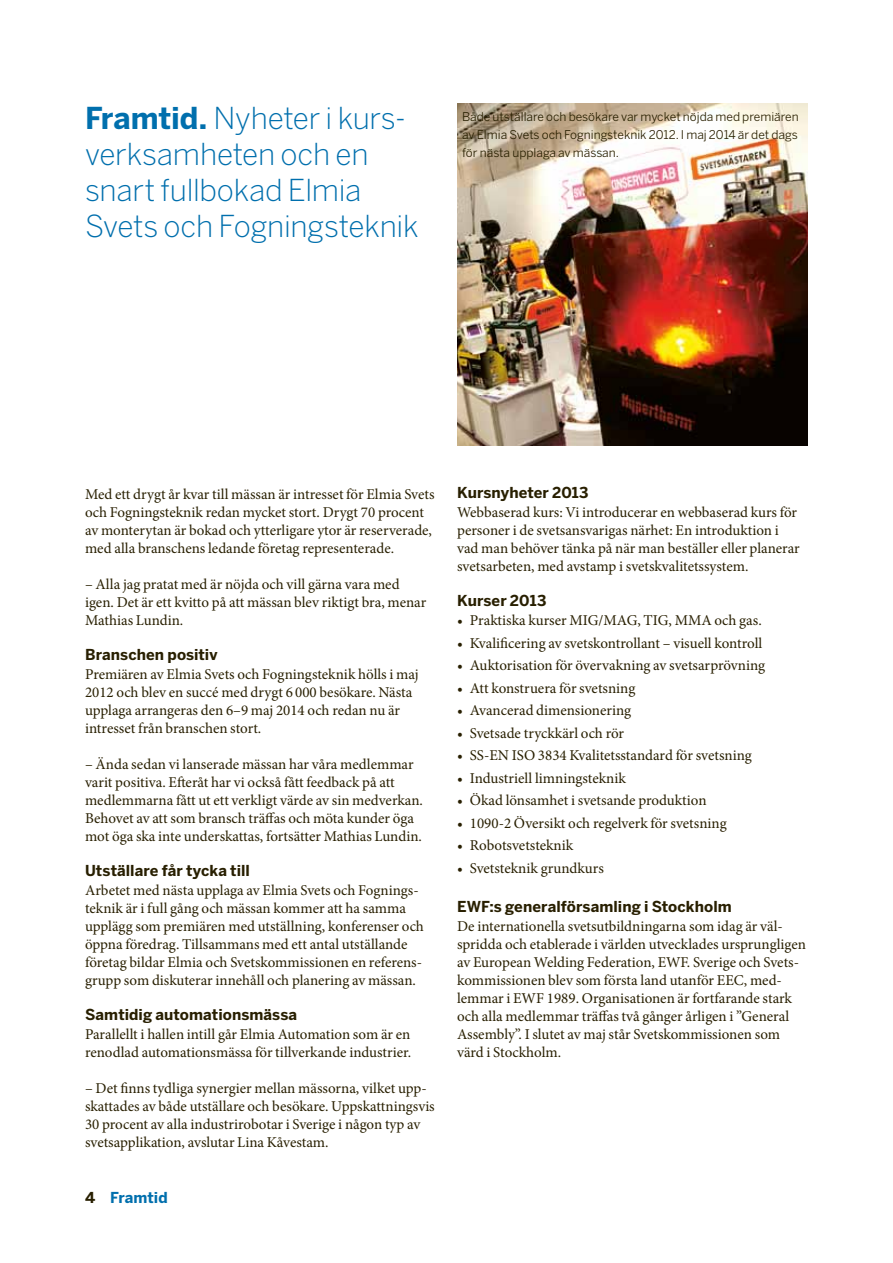
<style>
.page{position:relative;width:893px;height:1263px;background:#fff}
.page>*{position:absolute;margin:0;border:0;box-sizing:border-box;transform-origin:0 0}
.t1{font:300 30px/36px "Benton Sans";letter-spacing:-.01em;color:#006fad}
.t2{font:15px/18px "Minion Pro";color:#281f00}
.t3{font:700 15px "Benton Sans";letter-spacing:.005em;color:#281f00}
.t4{font:700 15px "Benton Sans";letter-spacing:.005em;color:#006fad}
.t5{font:12px/18px "Benton Sans";color:#281f00;text-align:justify}
.s1{font-weight:700}
.s2{color:#281f00}
</style>
<div class="page">
<img style="left:457px;top:103px;width:351px;height:342px">
<h1 class="t1" style="left:85px;top:100px;width:335px"><span class="s1">Framtid.</span> Nyheter i kurs&shy;verksamheten och en snart fullbokad Elmia<br>Svets och Fogningsteknik</h1>
<p class="t5" style="left:462px;top:108px;width:338px">Både utställare och besökare var mycket nöjda med premiären av Elmia Svets och Fogningsteknik 2012. I maj 2014 är det dags för nästa upplaga av mässan.</p>
<p class="t2" style="left:85px;top:485px;width:351px">Med ett drygt år kvar till mässan är intresset för Elmia Svets och Fogningsteknik redan mycket stort. Drygt 70 procent av monterytan är bokad och ytterligare ytor är reserverade, med alla branschens ledande företag representerade.</p>
<p class="t2" style="left:85px;top:575px;width:343px">– Alla jag pratat med är nöjda och vill gärna vara med igen. Det är ett kvitto på att mässan blev riktigt bra, menar<br>Mathias Lundin.</p>
<p class="t3" style="left:85px;top:645px;width:134px">Branschen positiv</p>
<p class="t2" style="left:85px;top:665px;width:335px">Premiären av Elmia Svets och Fogningsteknik hölls i maj 2012 och blev en succé med drygt 6 000 besökare. Nästa upplaga arrangeras den 6–9 maj 2014 och redan nu är intresset från branschen stort.</p>
<p class="t2" style="left:85px;top:755px;width:339px">– Ända sedan vi lanserade mässan har våra medlemmar varit positiva. Efteråt har vi också fått feedback på att medlemmarna fått ut ett verkligt värde av sin medverkan.<br>Behovet av att som bransch träffas och möta kunder öga mot öga ska inte underskattas, fortsätter Mathias Lundin.</p>
<p class="t3" style="left:85px;top:861px;width:166px">Utställare får tycka till</p>
<p class="t2" style="left:85px;top:881px;width:340px">Arbetet med nästa upplaga av Elmia Svets och Fognings&shy;teknik är i full gång och mässan kommer att ha samma upplägg som premiären med utställning, konferenser och öppna föredrag. Tillsammans med ett antal utställande företag bildar Elmia och Svetskommissionen en referens&shy;grupp som diskuterar innehåll och planering av mässan.</p>
<p class="t3" style="left:85px;top:1005px;width:214px">Samtidig automationsmässa</p>
<p class="t2" style="left:85px;top:1025px;width:328px">Parallellt i hallen intill går Elmia Automation som är en renodlad automationsmässa för tillverkande industrier.</p>
<p class="t2" style="left:85px;top:1079px;width:351px">– Det finns tydliga synergier mellan mässorna, vilket upp&shy;skattades av både utställare och besökare. Uppskattningsvis 30 procent av alla industrirobotar i Sverige i någon typ av svetsapplikation, avslutar Lina Kåvestam.</p>
<p class="t4" style="left:85px;top:1188px;width:84px"><span class="s2">4</span> Framtid</p>
<p class="t3" style="left:457px;top:483px;width:133px">Kursnyheter 2013</p>
<p class="t2" style="left:457px;top:503px;width:344px">Webbaserad kurs: Vi introducerar en webbaserad kurs för personer i de svetsansvarigas närhet: En introduktion i vad man behöver tänka på när man beställer eller planerar svetsarbeten, med avstamp i svetskvalitetssystem.</p>
<p class="t3" style="left:457px;top:591px;width:91px">Kurser 2013</p>
<p class="t2" style="left:457px;top:611px;width:306px">• Praktiska kurser MIG/MAG, TIG, MMA och gas.</p>
<p class="t2" style="left:457px;top:634px;width:307px">• Kvalificering av svetskontrollant – visuell kontroll</p>
<p class="t2" style="left:457px;top:656px;width:309px">• Auktorisation för övervakning av svetsarprövning</p>
<p class="t2" style="left:457px;top:679px;width:180px">• Att konstruera för svetsning</p>
<p class="t2" style="left:457px;top:701px;width:176px">• Avancerad dimensionering</p>
<p class="t2" style="left:457px;top:724px;width:168px">• Svetsade tryckkärl och rör</p>
<p class="t2" style="left:457px;top:746px;width:296px">• SS-EN ISO 3834 Kvalitetsstandard för svetsning</p>
<p class="t2" style="left:457px;top:769px;width:170px">• Industriell limningsteknik</p>
<p class="t2" style="left:457px;top:791px;width:251px">• Ökad lönsamhet i svetsande produktion</p>
<p class="t2" style="left:457px;top:814px;width:271px">• 1090-2 Översikt och regelverk för svetsning</p>
<p class="t2" style="left:457px;top:836px;width:118px">• Robotsvetsteknik</p>
<p class="t2" style="left:457px;top:859px;width:148px">• Svetsteknik grundkurs</p>
<p class="t3" style="left:457px;top:897px;width:276px">EWF:s generalförsamling i Stockholm</p>
<p class="t2" style="left:457px;top:917px;width:350px">De internationella svetsutbildningarna som idag är väl&shy;spridda och etablerade i världen utvecklades ursprungligen av European Welding Federation, EWF. Sverige och Svets&shy;kommissionen blev som första land utanför EEC, med&shy;lemmar i EWF 1989. Organisationen är fortfarande stark och alla medlemmar träffas två gånger årligen i ”General Assembly”. I slutet av maj står Svetskommissionen som värd i Stockholm.</p>
</div>
